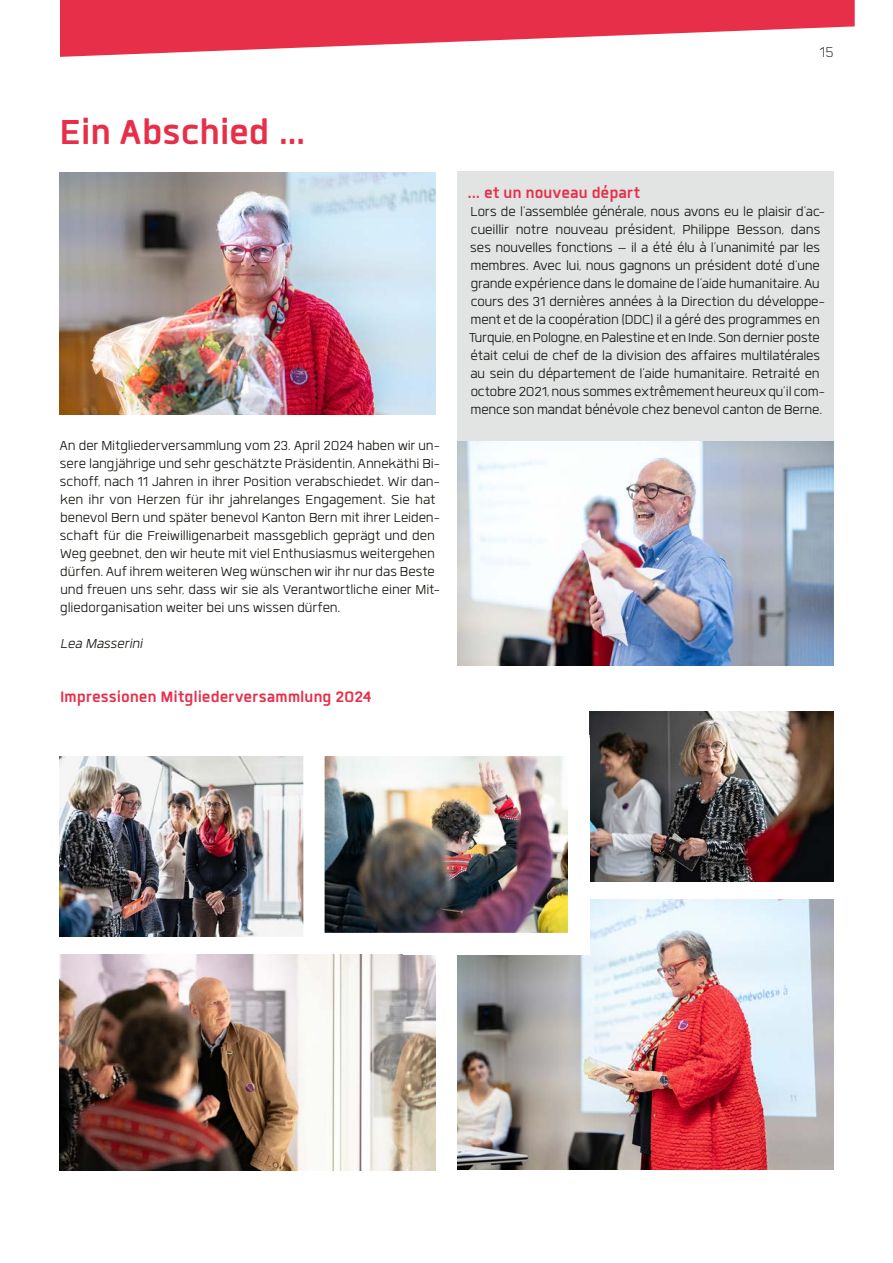
<style>
.page{position:relative;width:893px;height:1263px;background:#fff}
.page>*{position:absolute;margin:0;border:0;box-sizing:border-box;transform-origin:0 0}
.t1{font:700 48px "Quan";letter-spacing:-.01em;color:#e82f49}
.t2{font:700 21px "Quan";letter-spacing:-.005em;color:#e82f49}
.t3{font:300 19.5px "Quan";color:#12120d}
.t4{font:300 18px/18px "Quan";letter-spacing:-.005em;color:#12120d}
.t5{font:italic 300 18px "Quan";color:#12120d}
</style>
<div class="page">
<img style="left:457px;top:899px;width:376px;height:270px">
<svg style="left:60px;top:0;width:795px;height:57px;fill:#e82f49"></svg>
<img style="left:590px;top:712px;width:243px;height:170px">
<img style="left:60px;top:756px;width:233px;height:180px">
<img style="left:293px;top:724px;width:307px;height:241px">
<div style="left:457px;top:172px;width:376px;height:476px;background:#e2e3e3"></div>
<img style="left:60px;top:173px;width:376px;height:241px">
<img style="left:457px;top:442px;width:376px;height:224px">
<img style="left:60px;top:954px;width:376px;height:216px">
<div style="left:403px;top:936px;width:187px;height:18px;background:#fff"></div>
<div style="left:568px;top:738px;width:22px;height:211px;background:#fff"></div>
<h1 class="t1" style="left:60px;top:109px;width:248px">Ein Abschied …</h1>
<p class="t4" style="left:60px;top:436px;width:382px">An der Mitgliederversammlung vom 23. April 2024 haben wir un&shy;sere langjährige und sehr geschätzte Präsidentin, Annekäthi Bi&shy;schoff, nach 11 Jahren in ihrer Position verabschiedet. Wir dan&shy;ken ihr von Herzen für ihr jahrelanges Engagement. Sie hat benevol Bern und später benevol Kanton Bern mit ihrer Leiden&shy;schaft für die Freiwilligenarbeit massgeblich geprägt und den Weg geebnet, den wir heute mit viel Enthusiasmus weitergehen dürfen. Auf ihrem weiteren Weg wünschen wir ihr nur das Beste und freuen uns sehr, dass wir sie als Verantwortliche einer Mit&shy;gliedorganisation weiter bei uns wissen dürfen.</p>
<p class="t5" style="left:60px;top:635px;width:87px">Lea Masserini</p>
<p class="t2" style="left:60px;top:687px;width:313px">Impressionen Mitgliederversammlung 2024</p>
<p class="t3" style="left:820px;top:43px;width:15px">15</p>
<p class="t2" style="left:468px;top:183px;width:174px">... et un nouveau départ</p>
<p class="t4" style="left:469px;top:202px;width:358px">Lors de l’assemblée générale, nous avons eu le plaisir d’ac&shy;cueillir notre nouveau président, Philippe Besson, dans ses nouvelles fonctions – il a été élu à l’unanimité par les membres. Avec lui, nous gagnons un président doté d’une grande expérience dans le domaine de l’aide humanitaire. Au cours des 31 dernières années à la Direction du développe&shy;ment et de la coopération (DDC) il a géré des programmes en Turquie, en Pologne, en Palestine et en Inde. Son dernier poste était celui de chef de la division des affaires multilatérales au sein du département de l’aide humanitaire. Retraité en octobre 2021, nous sommes extrêmement heureux qu’il com&shy;mence son mandat bénévole chez benevol canton de Berne.</p>
</div>
